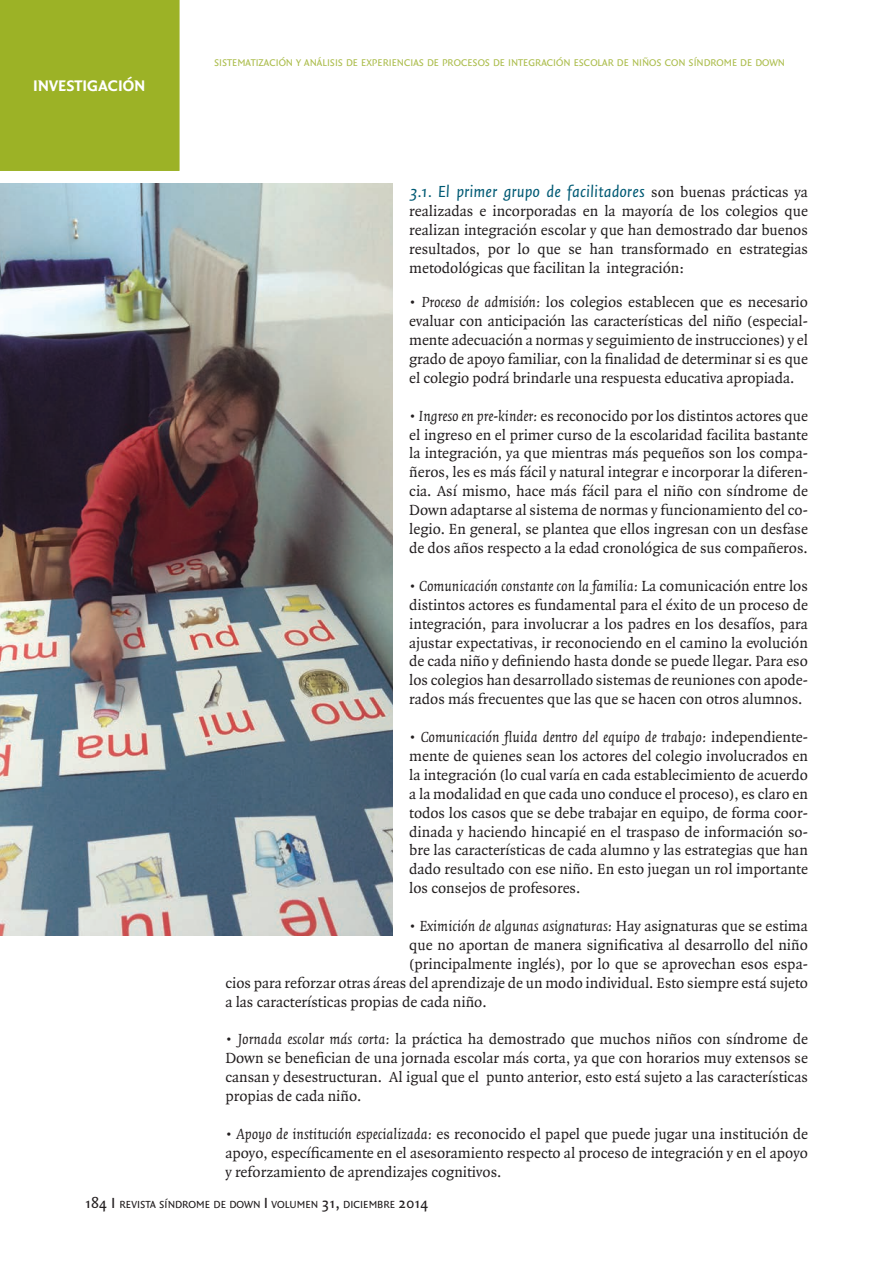
<style>
.page{position:relative;width:893px;height:1263px;background:#fff}
.page>*{position:absolute;margin:0;border:0;box-sizing:border-box;transform-origin:0 0}
.Título_3{font:italic 17.25px "Quadraat Sans";color:#005a74}
.t1{font:700 16.5px "Quadraat Sans";color:#fff}
.Estilo_t3_sin_meter{font:15.75px/18.9px "Quadraat";color:#231f20;text-align:justify}
.Normal_sin_meter{font:15.75px/18.9px "Quadraat";color:#231f20;text-align:justify}
.Título_3-2{font:15.75px/18.9px "Quadraat";color:#231f20;text-align:justify}
.Estilo_t3_sin_meter-2{font:italic 15.75px "Quadraat";color:#231f20}
.t2{font:10.95px "Quadraat Sans";color:#231f20}
.Titulito{font:10.5px "Quadraat Sans";color:#adbe4f}
.s1{font-family:"Quadraat";font-style:normal;font-size:15.75px;color:#231f20}
.s2{font-style:italic}
.s3{font-style:normal}
.s4{font-size:15.75px}
</style>
<div class="page">
<div style="left:3px;top:3px;width:173px;height:165px;background:#9cb226"></div>
<div style="left:0;top:0;width:179px;height:171px;border:2px solid #9cb226"></div>
<img style="left:0;top:184px;width:392px;height:751px">
<p class="t1" style="left:33px;top:76px;width:114px">INVESTIGACIÓN</p>
<p class="Titulito" style="left:214px;top:56px;width:572px">SISTEMATIZACIÓN Y ANÁLISIS DE EXPERIENCIAS DE PROCESOS DE INTEGRACIÓN ESCOLAR DE NIÑOS CON SÍNDROME DE DOWN</p>
<p class="Título_3" style="left:409px;top:182px;width:400px">3.1. El primer grupo de facilitadores <span class="s1">son buenas prácticas ya</span></p>
<p class="Título_3-2" style="left:409px;top:202px;width:400px">realizadas e incorporadas en la mayoría de los colegios que realizan integración escolar y que han demostrado dar buenos resultados, por lo que se han transformado en estrategias metodológicas que facilitan la integración:</p>
<p class="Estilo_t3_sin_meter" style="left:409px;top:293px;width:400px">• <span class="s2">Proceso de admisión:</span> los colegios establecen que es necesario evaluar con anticipación las características del niño (especial&shy;mente adecuación a normas y seguimiento de instrucciones) y el grado de apoyo familiar, con la finalidad de determinar si es que el colegio podrá brindarle una respuesta educativa apropiada.</p>
<p class="Estilo_t3_sin_meter" style="left:409px;top:407px;width:400px">• <span class="s2">Ingreso en pre-kinder:</span> es reconocido por los distintos actores que el ingreso en el primer curso de la escolaridad facilita bastante la integración, ya que mientras más pequeños son los compa&shy;ñeros, les es más fácil y natural integrar e incorporar la diferen&shy;cia. Así mismo, hace más fácil para el niño con síndrome de Down adaptarse al sistema de normas y funcionamiento del co&shy;legio. En general, se plantea que ellos ingresan con un desfase de dos años respecto a la edad cronológica de sus compañeros.</p>
<p class="Estilo_t3_sin_meter" style="left:409px;top:577px;width:400px">• <span class="s2">Comunicación constante con la familia:</span> La comunicación entre los distintos actores es fundamental para el éxito de un proceso de integración, para involucrar a los padres en los desafíos, para ajustar expectativas, ir reconociendo en el camino la evolución de cada niño y definiendo hasta donde se puede llegar. Para eso los colegios han desarrollado sistemas de reuniones con apode&shy;rados más frecuentes que las que se hacen con otros alumnos.</p>
<p class="Estilo_t3_sin_meter" style="left:409px;top:728px;width:400px">• <span class="s2">Comunicación fluida dentro del equipo de trabajo:</span> independiente&shy;mente de quienes sean los actores del colegio involucrados en la integración (lo cual varía en cada establecimiento de acuerdo a la modalidad en que cada uno conduce el proceso), es claro en todos los casos que se debe trabajar en equipo, de forma coor&shy;dinada y haciendo hincapié en el traspaso de información so&shy;bre las características de cada alumno y las estrategias que han dado resultado con ese niño. En esto juegan un rol importante los consejos de profesores.</p>
<p class="Estilo_t3_sin_meter-2" style="left:409px;top:918px;width:400px"><span class="s3">•</span> Eximición de algunas asignaturas: <span class="s3">Hay asignaturas que se estima</span></p>
<p class="Estilo_t3_sin_meter" style="left:409px;top:936px;width:400px">que no aportan de manera significativa al desarrollo del niño</p>
<p class="Estilo_t3_sin_meter" style="left:409px;top:955px;width:400px">(principalmente inglés), por lo que se aprovechan esos espa-</p>
<p class="Estilo_t3_sin_meter" style="left:225px;top:974px;width:584px">cios para reforzar otras áreas del aprendizaje de un modo individual. Esto siempre está sujeto</p>
<p class="Estilo_t3_sin_meter" style="left:225px;top:993px;width:263px">a las características propias de cada niño.</p>
<p class="Estilo_t3_sin_meter" style="left:225px;top:1030px;width:584px">• <span class="s2">Jornada escolar más corta:</span> la práctica ha demostrado que muchos niños con síndrome de Down se benefician de una jornada escolar más corta, ya que con horarios muy extensos se cansan y desestructuran. Al igual que el punto anterior, esto está sujeto a las características propias de cada niño.</p>
<p class="Normal_sin_meter" style="left:225px;top:1125px;width:584px">• <span class="s2">Apoyo de institución especializada:</span> es reconocido el papel que puede jugar una institución de apoyo, específicamente en el asesoramiento respecto al proceso de integración y en el apoyo y reforzamiento de aprendizajes cognitivos.</p>
<p class="t2" style="left:85px;top:1198px;width:345px"><span class="s4">184</span> <span class="s4">I</span> REVISTA SÍNDROME DE DOWN <span class="s4">I</span> VOLUMEN <span class="s4">31,</span> DICIEMBRE <span class="s4">2014</span></p>
</div>
